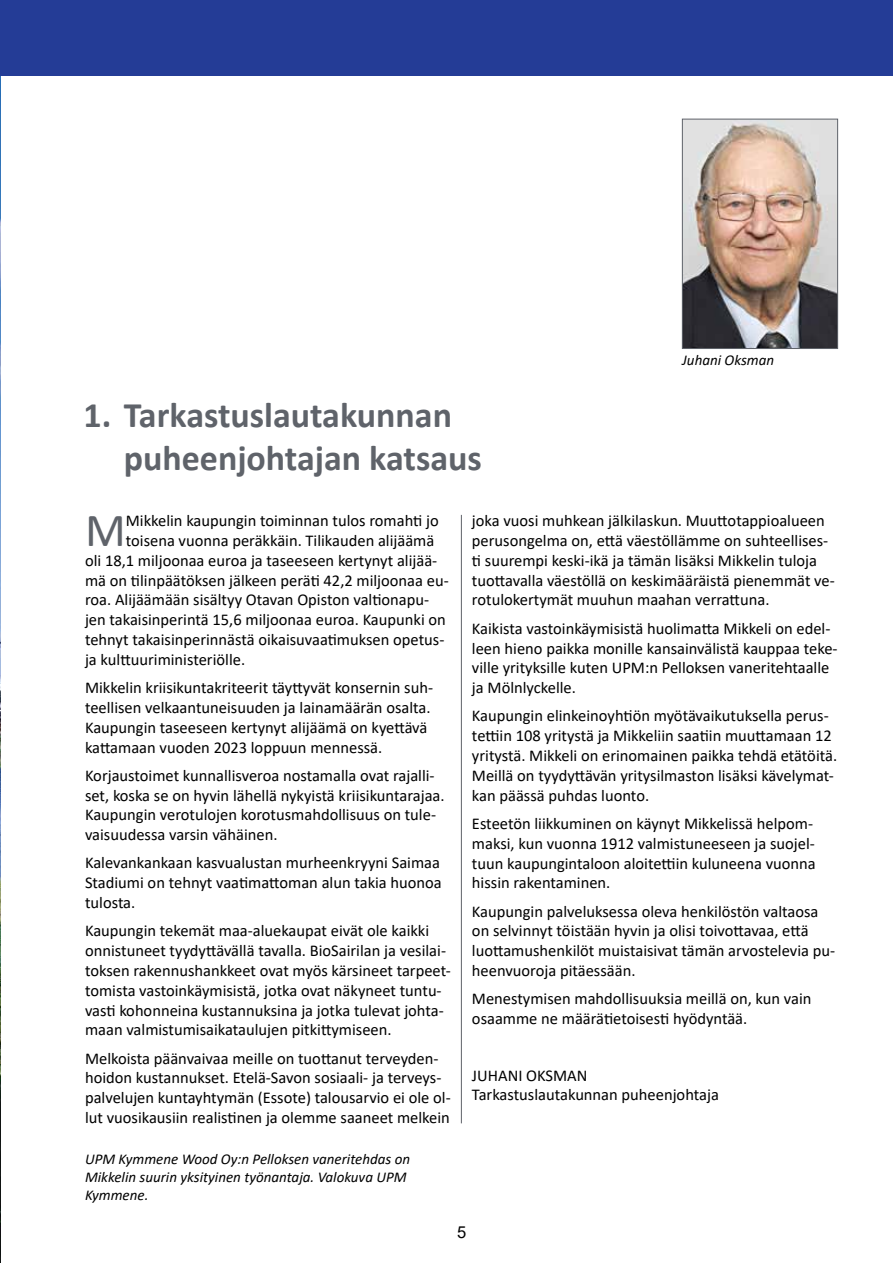
<style>
.page{position:relative;width:893px;height:1263px;background:#fff}
.page>*{position:absolute;margin:0;border:0;box-sizing:border-box;transform-origin:0 0}
.t1{font:47.7px "Calibri";color:#5f636a}
.t2{font:700 36px/43.3px "Calibri";color:#5f636a}
.t3{font:16.5px/19.8px "Calibri";color:#000}
.t4{font:16.5px "Arial";color:#000}
.t5{font:italic 15px/18px "Calibri";color:#000}
</style>
<div class="page">
<img style="left:684px;top:121px;width:152px;height:226px">
<div style="left:682px;top:119px;width:156px;height:230px;border:1px solid #5f636a"></div>
<hr style="left:461px;top:515px;width:1px;height:608px;background:#5f636a">
<img style="left:0;top:76px;width:1px;height:1187px">
<div style="left:0;top:0;width:893px;height:76px;background:#243c96"></div>
<p class="t5" style="left:682px;top:351px;width:94px">Juhani Oksman</p>
<h2 class="t2" style="left:124px;top:393px;width:360px;text-indent:-40px">1. Tarkastuslautakunnan puheenjohtajan katsaus</h2>
<h1 class="t1" style="left:85px;top:497px;width:42px">M</h1>
<p class="t3" style="left:126px;top:510px;width:314px">Mikkelin kaupungin toiminnan tulos romahti jo</p>
<p class="t3" style="left:472px;top:510px;width:364px">joka vuosi muhkean jälkilaskun. Muuttotappioalueen perusongelma on, että väestöllämme on suhteellises&shy;ti suurempi keski-ikä ja tämän lisäksi Mikkelin tuloja tuottavalla väestöllä on keskimääräistä pienemmät ve&shy;rotulokertymät muuhun maahan verrattuna.</p>
<p class="t3" style="left:472px;top:618px;width:367px">Kaikista vastoinkäymisistä huolimatta Mikkeli on edel&shy;leen hieno paikka monille kansainvälistä kauppaa teke&shy;ville yrityksille kuten UPM:n Pelloksen vaneritehtaalle ja Mölnlyckelle.</p>
<p class="t3" style="left:472px;top:706px;width:367px">Kaupungin elinkeinoyhtiön myötävaikutuksella perus&shy;tettiin 108 yritystä ja Mikkeliin saatiin muuttamaan 12 yritystä. Mikkeli on erinomainen paikka tehdä etätöitä.<br>Meillä on tyydyttävän yritysilmaston lisäksi kävelymat&shy;kan päässä puhdas luonto.</p>
<p class="t3" style="left:472px;top:813px;width:345px">Esteetön liikkuminen on käynyt Mikkelissä helpom&shy;maksi, kun vuonna 1912 valmistuneeseen ja suojel&shy;tuun kaupungintaloon aloitettiin kuluneena vuonna hissin rakentaminen.</p>
<p class="t3" style="left:472px;top:901px;width:365px">Kaupungin palveluksessa oleva henkilöstön valtaosa on selvinnyt töistään hyvin ja olisi toivottavaa, että luottamushenkilöt muistaisivat tämän arvostelevia pu&shy;heenvuoroja pitäessään.</p>
<p class="t3" style="left:472px;top:988px;width:341px">Menestymisen mahdollisuuksia meillä on, kun vain osaamme ne määrätietoisesti hyödyntää.</p>
<p class="t3" style="left:126px;top:530px;width:310px">toisena vuonna peräkkäin. Tilikauden alijäämä</p>
<p class="t3" style="left:85px;top:550px;width:354px">oli 18,1 miljoonaa euroa ja taseeseen kertynyt alijää-</p>
<p class="t3" style="left:85px;top:570px;width:365px">mä on tilinpäätöksen jälkeen peräti 42,2 miljoonaa eu-</p>
<p class="t3" style="left:85px;top:590px;width:346px">roa. Alijäämään sisältyy Otavan Opiston valtionapu-</p>
<p class="t3" style="left:85px;top:609px;width:362px">jen takaisinperintä 15,6 miljoonaa euroa. Kaupunki on</p>
<p class="t3" style="left:85px;top:629px;width:361px">tehnyt takaisinperinnästä oikaisuvaatimuksen opetus-</p>
<p class="t3" style="left:85px;top:649px;width:162px">ja kulttuuriministeriölle.</p>
<p class="t3" style="left:85px;top:677px;width:350px">Mikkelin kriisikuntakriteerit täyttyvät konsernin suh&shy;teellisen velkaantuneisuuden ja lainamäärän osalta.<br>Kaupungin taseeseen kertynyt alijäämä on kyettävä kattamaan vuoden 2023 loppuun mennessä.</p>
<p class="t3" style="left:85px;top:765px;width:361px">Korjaustoimet kunnallisveroa nostamalla ovat rajalli&shy;set, koska se on hyvin lähellä nykyistä kriisikuntarajaa.<br>Kaupungin verotulojen korotusmahdollisuus on tule&shy;vaisuudessa varsin vähäinen.</p>
<p class="t3" style="left:85px;top:853px;width:358px;text-align:justify">Kalevankankaan kasvualustan murheenkryyni Saimaa Stadiumi on tehnyt vaatimattoman alun takia huonoa tulosta.</p>
<p class="t3" style="left:85px;top:920px;width:367px">Kaupungin tekemät maa-aluekaupat eivät ole kaikki onnistuneet tyydyttävällä tavalla. BioSairilan ja vesilai&shy;toksen rakennushankkeet ovat myös kärsineet tarpeet&shy;tomista vastoinkäymisistä, jotka ovat näkyneet tuntu&shy;vasti kohonneina kustannuksina ja jotka tulevat johta&shy;maan valmistumisaikataulujen pitkittymiseen.</p>
<p class="t3" style="left:85px;top:1048px;width:367px">Melkoista päänvaivaa meille on tuottanut terveyden&shy;hoidon kustannukset. Etelä-Savon sosiaali- ja terveys&shy;palvelujen kuntayhtymän (Essote) talousarvio ei ole ol&shy;lut vuosikausiin realistinen ja olemme saaneet melkein</p>
<p class="t3" style="left:472px;top:1065px;width:248px">JUHANI OKSMAN<br>Tarkastuslautakunnan puheenjohtaja</p>
<p class="t5" style="left:85px;top:1149px;width:327px">UPM Kymmene Wood Oy:n Pelloksen vaneritehdas on<br>Mikkelin suurin yksityinen työnantaja. Valokuva UPM<br>Kymmene.</p>
<p class="t4" style="left:457px;top:1220px;width:11px">5</p>
</div>
